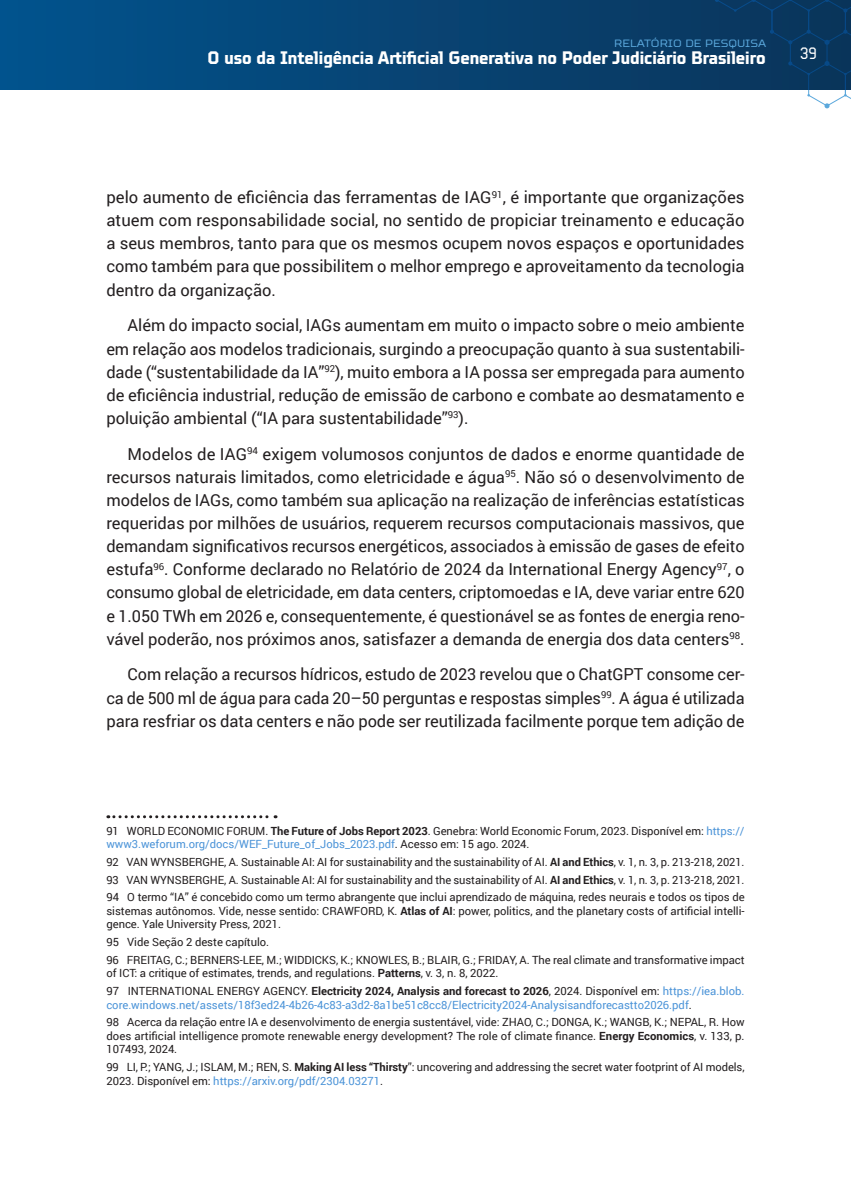
<style>
.page{position:relative;width:851px;height:1191px;background:#fff}
.page>*{position:absolute;margin:0;border:0;box-sizing:border-box;transform-origin:0 0}
.t1{font:700 18px "TT Octosquares Trl Cnd";color:#fff}
.Texto{font:16.5px/23.1px "Roboto";letter-spacing:-.005em;color:#231f20;text-align:justify}
.t2{font:300 16.5px "Video Cond";color:#fff}
.Nota_de_rodape{font:11.25px/13.5px "Roboto";letter-spacing:-.005em;color:#231f20}
.Nota_de_rodape-2{font:11.25px/13.5px "Roboto";color:#4c94d8}
.t3{font:10.5px "TT Octosquares Trl";color:#5ba8dc}
.s1{font-weight:700}
.s2{color:#4c94d8}
.s3{color:#231f20}
.s4{font-weight:700;color:#231f20}
</style>
<div class="page">
<svg style="left:108px;top:815px;width:168px;height:3px"></svg>
<svg style="left:0;top:0;width:714px;height:89px;background:#054577"></svg>
<svg style="left:714px;top:0;width:136px;height:108px"></svg>
<p class="t3" style="left:614px;top:37px;width:153px">RELATÓRIO DE PESQUISA</p>
<p class="t1" style="left:207px;top:47px;width:559px">O uso da Inteligência Artificial Generativa no Poder Judiciário Brasileiro</p>
<p class="t2" style="left:800px;top:42px;width:18px">39</p>
<p class="Texto" style="left:106px;top:185px;width:639px">pelo aumento de eficiência das ferramentas de IAG<sup>91</sup>, é importante que organizações atuem com responsabilidade social, no sentido de propiciar treinamento e educação a seus membros, tanto para que os mesmos ocupem novos espaços e oportunidades como também para que possibilitem o melhor emprego e aproveitamento da tecnologia dentro da organização.</p>
<p class="Texto" style="left:106px;top:313px;width:639px;text-indent:21px">Além do impacto social, IAGs aumentam em muito o impacto sobre o meio ambiente em relação aos modelos tradicionais, surgindo a preocupação quanto à sua sustentabili&shy;dade (“sustentabilidade da IA”<sup>92</sup>), muito embora a IA possa ser empregada para aumento de eficiência industrial, redução de emissão de carbono e combate ao desmatamento e poluição ambiental (“IA para sustentabilidade”<sup>93</sup>).</p>
<p class="Texto" style="left:106px;top:442px;width:639px;text-indent:21px">Modelos de IAG<sup>94</sup> exigem volumosos conjuntos de dados e enorme quantidade de recursos naturais limitados, como eletricidade e água<sup>95</sup>. Não só o desenvolvimento de modelos de IAGs, como também sua aplicação na realização de inferências estatísticas requeridas por milhões de usuários, requerem recursos computacionais massivos, que demandam significativos recursos energéticos, associados à emissão de gases de efeito estufa<sup>96</sup>. Conforme declarado no Relatório de 2024 da International Energy Agency<sup>97</sup>, o consumo global de eletricidade, em data centers, criptomoedas e IA, deve variar entre 620 e 1.050 TWh em 2026 e, consequentemente, é questionável se as fontes de energia reno&shy;vável poderão, nos próximos anos, satisfazer a demanda de energia dos data centers<sup>98</sup>.</p>
<p class="Texto" style="left:106px;top:662px;width:639px;text-indent:21px">Com relação a recursos hídricos, estudo de 2023 revelou que o ChatGPT consome cer&shy;ca de 500 ml de água para cada 20–50 perguntas e respostas simples<sup>99</sup>. A água é utilizada para resfriar os data centers e não pode ser reutilizada facilmente porque tem adição de</p>
<p class="Nota_de_rodape" style="left:106px;top:823px;width:639px">91 WORLD ECONOMIC FORUM. <span class="s1">The Future of Jobs Report 2023</span>. Genebra: World Economic Forum, 2023. Disponível em: <span class="s2">https:// www3.weforum.org/docs/WEF_Future_of_Jobs_2023.pdf</span>. Acesso em: 15 ago. 2024.</p>
<p class="Nota_de_rodape" style="left:106px;top:854px;width:639px">92 VAN WYNSBERGHE, A. Sustainable AI: AI for sustainability and the sustainability of AI. <span class="s1">AI and Ethics</span>, v. 1, n. 3, p. 213-218, 2021.</p>
<p class="Nota_de_rodape" style="left:106px;top:872px;width:639px">93 VAN WYNSBERGHE, A. Sustainable AI: AI for sustainability and the sustainability of AI. <span class="s1">AI and Ethics</span>, v. 1, n. 3, p. 213-218, 2021.</p>
<p class="Nota_de_rodape" style="left:106px;top:890px;width:639px;text-align:justify">94 O termo “IA” é concebido como um termo abrangente que inclui aprendizado de máquina, redes neurais e todos os tipos de sistemas autônomos. Vide, nesse sentido: CRAWFORD, K. <span class="s1">Atlas of AI</span>: power, politics, and the planetary costs of artificial intelli&shy;gence. Yale University Press, 2021.</p>
<p class="Nota_de_rodape" style="left:106px;top:935px;width:164px">95 Vide Seção 2 deste capítulo.</p>
<p class="Nota_de_rodape" style="left:106px;top:952px;width:639px">96 FREITAG, C.; BERNERS-LEE, M.; WIDDICKS, K.; KNOWLES, B.; BLAIR, G.; FRIDAY, A. The real climate and transformative impact of ICT: a critique of estimates, trends, and regulations. <span class="s1">Patterns</span>, v. 3, n. 8, 2022.</p>
<p class="Nota_de_rodape-2" style="left:106px;top:984px;width:639px"><span class="s3">97 INTERNATIONAL ENERGY AGENCY.</span> <span class="s4">Electricity 2024, Analysis and forecast to 2026</span><span class="s3">, 2024. Disponível em:</span> https://iea.blob. core.windows.net/assets/18f3ed24-4b26-4c83-a3d2-8a1be51c8cc8/Electricity2024-Analysisandforecastto2026.pdf<span class="s3">.</span></p>
<p class="Nota_de_rodape" style="left:106px;top:1015px;width:639px;text-align:justify">98 Acerca da relação entre IA e desenvolvimento de energia sustentável, vide: ZHAO, C.; DONGA, K.; WANGB, K.; NEPAL, R. How does artificial intelligence promote renewable energy development? The role of climate finance. <span class="s1">Energy Economics</span>, v. 133, p.<br>107493, 2024.</p>
<p class="Nota_de_rodape" style="left:106px;top:1060px;width:639px">99 LI, P.; YANG, J.; ISLAM, M.; REN, S. <span class="s1">Making AI less “Thirsty</span>”: uncovering and addressing the secret water footprint of AI models,<br>2023. Disponível em: <span class="s2">https://arxiv.org/pdf/2304.03271</span>.</p>
</div>
